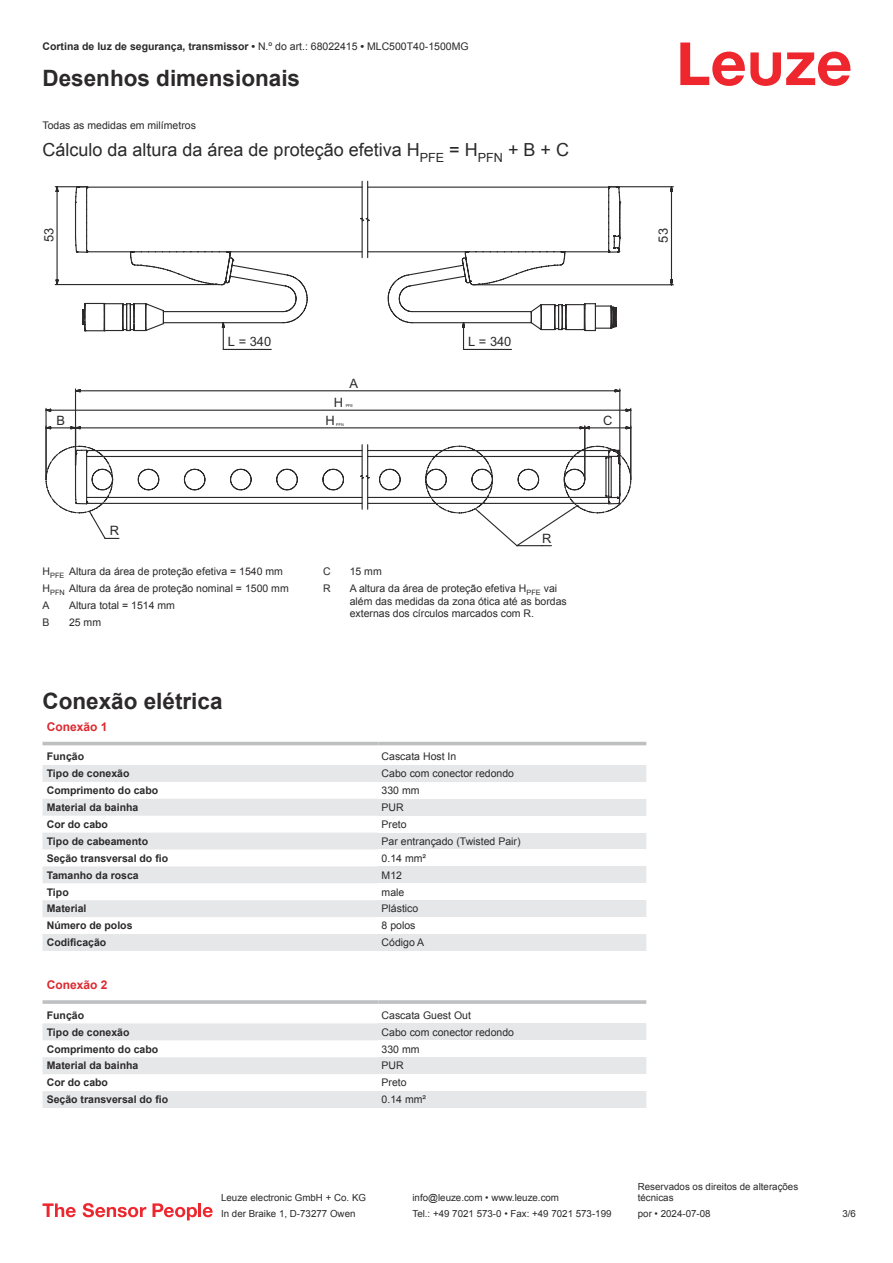
<style>
.page{position:relative;width:893px;height:1263px;background:#fff}
.page>*{position:absolute;margin:0;border:0;box-sizing:border-box;transform-origin:0 0}
.t1{font:700 22.5px "Arial";color:#2b292a}
.t2{font:18px "Arial";color:#2b292a}
.t3{font:12.9px "Arial";color:#2b292a}
.t4{font:700 12px "Arial";color:#db2a30}
.t5{font:10.5px/17px "Arial";color:#2b292a}
.t6{font:700 10.5px "Arial";color:#2b292a}
.t7{font:9.75px/11.7px "Arial";color:#2b292a}
.t8{font:3.9px "Arial";color:#2b292a}
.s1{font-weight:400}
</style>
<div class="page">
<svg style="left:680px;top:43px;width:170px;height:43px"></svg>
<svg style="left:43px;top:741px;width:603px;height:5px"></svg>
<svg style="left:43px;top:765px;width:335px;height:186px;fill:#e6e7e9"></svg>
<hr style="left:43px;top:742px;width:335px;height:3px;background:#bdbfc1">
<hr style="left:378px;top:742px;width:268px;height:3px;background:#bdbfc1">
<div style="left:378px;top:765px;width:268px;height:17px;background:#e6e7e9"></div>
<div style="left:378px;top:799px;width:268px;height:17px;background:#e6e7e9"></div>
<div style="left:378px;top:832px;width:268px;height:17px;background:#e6e7e9"></div>
<div style="left:378px;top:866px;width:268px;height:17px;background:#e6e7e9"></div>
<div style="left:378px;top:900px;width:268px;height:17px;background:#e6e7e9"></div>
<div style="left:378px;top:934px;width:268px;height:17px;background:#e6e7e9"></div>
<svg style="left:43px;top:1023px;width:335px;height:85px;fill:#e6e7e9"></svg>
<hr style="left:43px;top:1000px;width:335px;height:4px;background:#bdbfc1">
<hr style="left:378px;top:1000px;width:268px;height:4px;background:#c7c9cb">
<div style="left:378px;top:1023px;width:268px;height:17px;background:#e6e7e9"></div>
<div style="left:378px;top:1057px;width:268px;height:17px;background:#e6e7e9"></div>
<div style="left:378px;top:1091px;width:268px;height:17px;background:#e6e7e9"></div>
<svg style="left:43px;top:1203px;width:33px;height:14px"></svg>
<svg style="left:83px;top:1203px;width:63px;height:14px"></svg>
<svg style="left:153px;top:1203px;width:44px;height:17px"></svg>
<hr style="left:198px;top:1203px;width:3px;height:14px;background:#ed272d">
<svg style="left:203px;top:1207px;width:10px;height:10px"></svg>
<svg style="left:621px;top:186px;width:53px;height:100px"></svg>
<svg style="left:54px;top:181px;width:567px;height:169px"></svg>
<svg style="left:45px;top:388px;width:587px;height:159px"></svg>
<p class="t6" style="left:43px;top:43px;width:428px">Cortina de luz de segurança, transmissor • <span class="s1">N.º do art.: 68022415</span> • <span class="s1">MLC500T40-1500MG</span></p>
<h1 class="t1" style="left:43px;top:70px;width:259px">Desenhos dimensionais</h1>
<p class="t5" style="left:43px;top:117px;width:155px">Todas as medidas em milímetros</p>
<h2 class="t2" style="left:43px;top:142px;width:528px">Cálculo da altura da área de proteção efetiva H<sub>PFE</sub> = H<sub>PFN</sub> + B + C</h2>
<p class="t3" style="left:42px;top:242px;width:16px;rotate:-90deg">53</p>
<p class="t3" style="left:656px;top:243px;width:16px;rotate:-90deg">53</p>
<p class="t3" style="left:228px;top:334px;width:45px">L = 340</p>
<p class="t3" style="left:468px;top:334px;width:45px">L = 340</p>
<p class="t3" style="left:350px;top:376px;width:10px">A</p>
<p class="t3" style="left:57px;top:413px;width:10px">B</p>
<p class="t3" style="left:334px;top:395px;width:11px">H</p>
<p class="t8" style="left:346px;top:404px;width:9px">PFE</p>
<p class="t3" style="left:326px;top:413px;width:11px">H</p>
<p class="t8" style="left:336px;top:423px;width:9px">PFN</p>
<p class="t3" style="left:603px;top:413px;width:11px">C</p>
<p class="t3" style="left:110px;top:523px;width:11px">R</p>
<p class="t5" style="left:43px;top:564px;width:248px">H<sub>PFE</sub> Altura da área de proteção efetiva = 1540 mm<br>H<sub>PFN</sub> Altura da área de proteção nominal = 1500 mm<br>A</p>
<p class="t5" style="left:69px;top:598px;width:107px">Altura total = 1514 mm</p>
<p class="t5" style="left:43px;top:615px;width:9px">B</p>
<p class="t5" style="left:69px;top:615px;width:34px">25 mm</p>
<p class="t3" style="left:542px;top:531px;width:11px">R</p>
<p class="t5" style="left:323px;top:564px;width:9px">C</p>
<p class="t5" style="left:350px;top:564px;width:34px">15 mm</p>
<p class="t5" style="left:323px;top:581px;width:9px">R</p>
<p class="t5" style="left:350px;top:583px;width:219px;line-height:12.6px">A altura da área de proteção efetiva H<sub>PFE</sub> vai além das medidas da zona ótica até as bordas externas dos círculos marcados com R.</p>
<h1 class="t1" style="left:43px;top:693px;width:182px">Conexão elétrica</h1>
<p class="t4" style="left:47px;top:722px;width:62px">Conexão 1</p>
<p class="t6" style="left:47px;top:753px;width:39px">Função</p>
<p class="t5" style="left:382px;top:749px;width:76px">Cascata Host In</p>
<p class="t6" style="left:47px;top:769px;width:84px">Tipo de conexão</p>
<p class="t5" style="left:382px;top:766px;width:134px">Cabo com conector redondo</p>
<p class="t6" style="left:47px;top:786px;width:113px">Comprimento do cabo</p>
<p class="t5" style="left:382px;top:783px;width:39px">330 mm</p>
<p class="t6" style="left:47px;top:803px;width:93px">Material da bainha</p>
<p class="t5" style="left:382px;top:800px;width:24px">PUR</p>
<p class="t6" style="left:47px;top:820px;width:63px">Cor do cabo</p>
<p class="t5" style="left:382px;top:817px;width:27px">Preto</p>
<p class="t6" style="left:47px;top:837px;width:103px">Tipo de cabeamento</p>
<p class="t5" style="left:382px;top:833px;width:140px">Par entrançado (Twisted Pair)</p>
<p class="t6" style="left:47px;top:854px;width:123px">Seção transversal do fio</p>
<p class="t5" style="left:382px;top:850px;width:46px">0.14 mm²</p>
<p class="t6" style="left:47px;top:871px;width:93px">Tamanho da rosca</p>
<p class="t5" style="left:382px;top:867px;width:22px">M12</p>
<p class="t6" style="left:47px;top:888px;width:23px">Tipo</p>
<p class="t5" style="left:382px;top:884px;width:24px">male</p>
<p class="t6" style="left:47px;top:905px;width:41px">Material</p>
<p class="t5" style="left:382px;top:901px;width:38px">Plástico</p>
<p class="t6" style="left:47px;top:922px;width:87px">Número de polos</p>
<p class="t5" style="left:382px;top:918px;width:35px">8 polos</p>
<p class="t6" style="left:47px;top:938px;width:61px">Codificação</p>
<p class="t5" style="left:382px;top:935px;width:44px">Código A</p>
<p class="t4" style="left:47px;top:981px;width:62px">Conexão 2</p>
<p class="t6" style="left:47px;top:1011px;width:39px">Função</p>
<p class="t5" style="left:382px;top:1007px;width:91px">Cascata Guest Out</p>
<p class="t6" style="left:47px;top:1028px;width:84px">Tipo de conexão</p>
<p class="t5" style="left:382px;top:1024px;width:134px">Cabo com conector redondo</p>
<p class="t6" style="left:47px;top:1045px;width:113px">Comprimento do cabo</p>
<p class="t5" style="left:382px;top:1041px;width:39px">330 mm</p>
<p class="t6" style="left:47px;top:1062px;width:93px">Material da bainha</p>
<p class="t5" style="left:382px;top:1058px;width:24px">PUR</p>
<p class="t6" style="left:47px;top:1079px;width:63px">Cor do cabo</p>
<p class="t5" style="left:382px;top:1075px;width:27px">Preto</p>
<p class="t6" style="left:47px;top:1095px;width:123px">Seção transversal do fio</p>
<p class="t5" style="left:382px;top:1092px;width:46px">0.14 mm²</p>
<p class="t7" style="left:221px;top:1193px;width:146px">Leuze electronic GmbH + Co. KG</p>
<p class="t7" style="left:412px;top:1193px;width:148px">info@leuze.com • www.leuze.com</p>
<p class="t7" style="left:638px;top:1181px;width:162px">Reservados os direitos de alterações técnicas</p>
<p class="t7" style="left:221px;top:1209px;width:136px">In der Braike 1, D-73277 Owen</p>
<p class="t7" style="left:412px;top:1209px;width:201px">Tel.: +49 7021 573-0 • Fax: +49 7021 573-199</p>
<p class="t7" style="left:638px;top:1209px;width:74px">por • 2024-07-08</p>
<p class="t7" style="left:842px;top:1209px;width:15px">3 /6</p>
</div>
